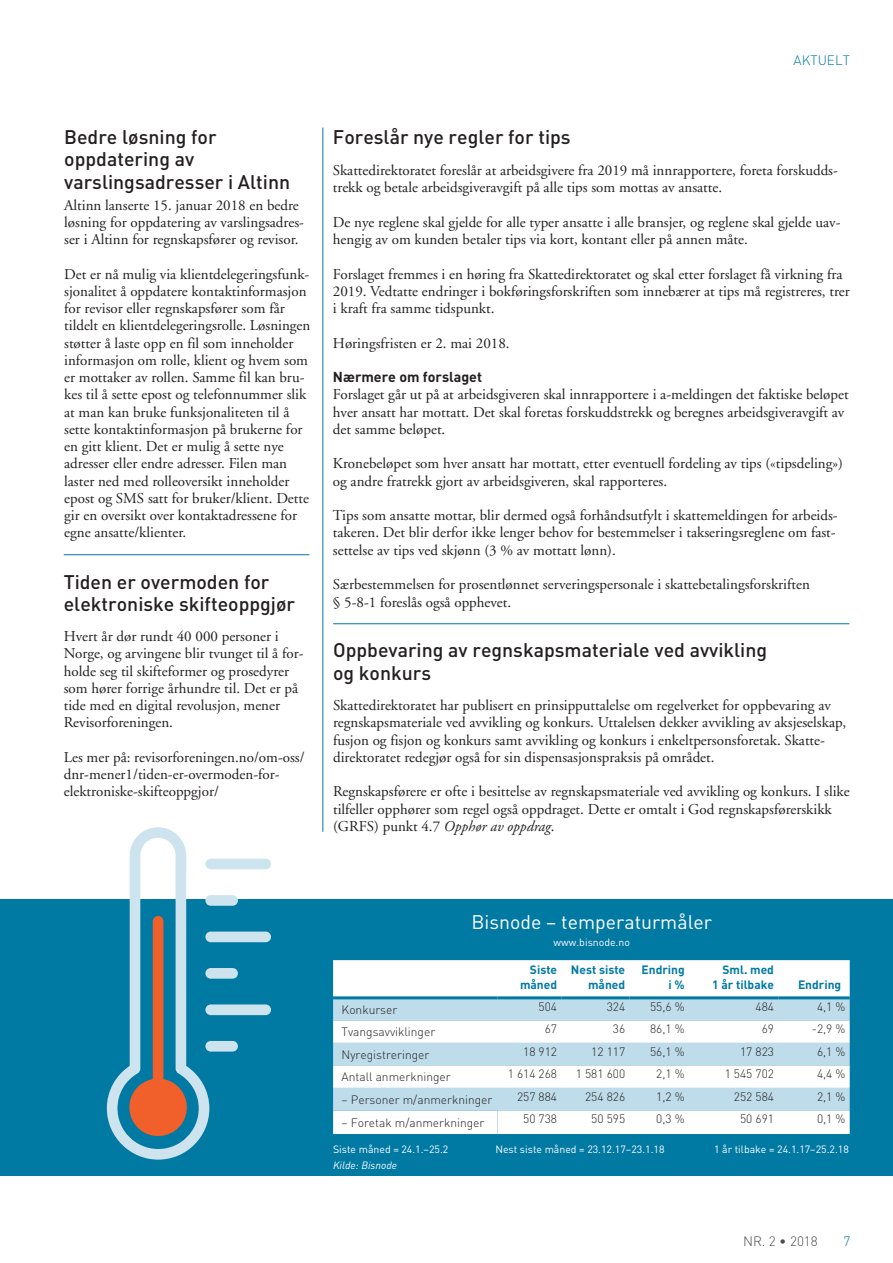
<style>
.page{position:relative;width:893px;height:1263px;background:#fff}
.page>*{position:absolute;margin:0;border:0;box-sizing:border-box;transform-origin:0 0}
.t1{font:500 19.5px/22.5px "DIN";color:#231f20}
.t2{font:19.5px "DIN";color:#fff}
.t3{font:15px/17.2px "Adobe Garamond";color:#231f20}
.t4{font:700 14.25px "DIN";color:#231f20}
.t5{font:300 13.5px "DIN";color:#4b4c4d}
.t6{font:300 13.5px "DIN";color:#0079a3}
.t7{font:300 12px "DIN";color:#231f20}
.t8{font:700 12px/15px "DIN";color:#0079a3;text-align:right}
.t9{font:10.5px "DIN";color:#fff}
.t10{font:italic 10.5px "DIN";color:#fff}
.s1{font-style:italic}
</style>
<div class="page">
<div style="left:0;top:900px;width:893px;height:276px;background:#0079a3"></div>
<div style="left:333px;top:960px;width:517px;height:36px;background:#fff"></div>
<div style="left:333px;top:999px;width:517px;height:21px;background:#bedcea"></div>
<svg style="left:333px;top:1020px;width:517px;height:114px;background:#e3f0f5"></svg>
<svg style="left:107px;top:827px;width:164px;height:332px"></svg>
<hr style="left:322px;top:128px;width:1px;height:704px;background:#0079a3">
<hr style="left:333px;top:623px;width:516px;height:1px;background:#0079a3">
<hr style="left:64px;top:554px;width:245px;height:1px;background:#0079a3">
<p class="t6" style="left:794px;top:52px;width:58px">AKTUELT</p>
<h1 class="t1" style="left:64px;top:125px;width:227px">Bedre løsning for oppdatering av varslingsadresser i Altinn</h1>
<p class="t3" style="left:64px;top:197px;width:241px">Altinn lanserte 15. januar 2018 en bedre løsning for oppdatering av varslingsadres&shy;ser i Altinn for regnskapsfører og revisor.</p>
<p class="t3" style="left:64px;top:266px;width:248px">Det er nå mulig via klientdelegeringsfunk&shy;sjonalitet å oppdatere kontaktinformasjon for revisor eller regnskapsfører som får tildelt en klientdelegeringsrolle. Løsningen støtter å laste opp en fil som inneholder informasjon om rolle, klient og hvem som er mottaker av rollen. Samme fil kan bru&shy;kes til å sette epost og telefonnummer slik at man kan bruke funksjonaliteten til å sette kontaktinformasjon på brukerne for en gitt klient. Det er mulig å sette nye adresser eller endre adresser. Filen man laster ned med rolleoversikt inneholder epost og SMS satt for bruker/klient. Dette gir en oversikt over kontaktadressene for egne ansatte/klienter.</p>
<h1 class="t1" style="left:64px;top:570px;width:233px">Tiden er overmoden for elektroniske skifteoppgjør</h1>
<p class="t3" style="left:64px;top:628px;width:241px">Hvert år dør rundt 40 000 personer i Norge, og arvingene blir tvunget til å for&shy;holde seg til skifteformer og prosedyrer som hører forrige århundre til. Det er på tide med en digital revolusjon, mener Revisorforeningen.</p>
<p class="t3" style="left:64px;top:749px;width:242px">Les mer på: revisorforeningen.no/om-oss/ dnr-mener1/tiden-er-overmoden-for&shy;elektroniske-skifteoppgjor/</p>
<h1 class="t1" style="left:333px;top:126px;width:239px">Foreslår nye regler for tips</h1>
<p class="t3" style="left:333px;top:162px;width:506px">Skattedirektoratet foreslår at arbeidsgivere fra 2019 må innrapportere, foreta forskudds&shy;trekk og betale arbeidsgiveravgift på alle tips som mottas av ansatte.</p>
<p class="t3" style="left:333px;top:214px;width:509px">De nye reglene skal gjelde for alle typer ansatte i alle bransjer, og reglene skal gjelde uav&shy;hengig av om kunden betaler tips via kort, kontant eller på annen måte.</p>
<p class="t3" style="left:333px;top:266px;width:518px">Forslaget fremmes i en høring fra Skattedirektoratet og skal etter forslaget få virkning fra<br>2019. Vedtatte endringer i bokføringsforskriften som innebærer at tips må registreres, trer i kraft fra samme tidspunkt.</p>
<p class="t3" style="left:333px;top:335px;width:178px">Høringsfristen er 2. mai 2018.</p>
<p class="t4" style="left:333px;top:368px;width:151px">Nærmere om forslaget</p>
<p class="t3" style="left:333px;top:386px;width:517px">Forslaget går ut på at arbeidsgiveren skal innrapportere i a-meldingen det faktiske beløpet hver ansatt har mottatt. Det skal foretas forskuddstrekk og beregnes arbeidsgiveravgift av det samme beløpet.</p>
<p class="t3" style="left:333px;top:455px;width:512px">Kronebeløpet som hver ansatt har mottatt, etter eventuell fordeling av tips («tipsdeling») og andre fratrekk gjort av arbeidsgiveren, skal rapporteres.</p>
<p class="t3" style="left:333px;top:507px;width:506px">Tips som ansatte mottar, blir dermed også forhåndsutfylt i skattemeldingen for arbeids&shy;takeren. Det blir derfor ikke lenger behov for bestemmelser i takseringsreglene om fast&shy;settelse av tips ved skjønn (3 % av mottatt lønn).</p>
<p class="t3" style="left:333px;top:576px;width:478px">Særbestemmelsen for prosentlønnet serveringspersonale i skattebetalingsforskriften § 5-8-1 foreslås også opphevet.</p>
<h1 class="t1" style="left:333px;top:638px;width:436px">Oppbevaring av regnskapsmateriale ved avvikling og -konkurs</h1>
<p class="t3" style="left:333px;top:697px;width:515px">Skattedirektoratet har publisert en prinsipputtalelse om regelverket for oppbevaring av regnskapsmateriale ved avvikling og konkurs. Uttalelsen dekker avvikling av aksjeselskap, fusjon og fisjon og konkurs samt avvikling og konkurs i enkeltpersonsforetak. Skatte&shy;direktoratet redegjør også for sin dispensasjonspraksis på området.</p>
<p class="t3" style="left:333px;top:783px;width:518px">Regnskapsførere er ofte i besittelse av regnskapsmateriale ved avvikling og konkurs. I slike tilfeller opphører som regel også oppdraget. Dette er omtalt i God regnskapsførerskikk (GRFS) punkt 4.7 <span class="s1">Opphør av oppdrag</span>.</p>
<h1 class="t2" style="left:471px;top:910px;width:242px">Bisnode – temperaturmåler</h1>
<p class="t9" style="left:554px;top:935px;width:78px">www.bisnode.no</p>
<p class="t8" style="left:520px;top:962px;width:39px">Siste måned</p>
<p class="t8" style="left:571px;top:962px;width:56px">Nest siste måned</p>
<p class="t8" style="left:642px;top:962px;width:45px">Endring i%</p>
<p class="t8" style="left:712px;top:962px;width:63px">Sml. med<br>1 år tilbake</p>
<p class="t8" style="left:798px;top:977px;width:45px">Endring</p>
<p class="t7" style="left:342px;top:1002px;width:57px">Konkurser</p>
<p class="t7" style="left:539px;top:999px;width:20px">504</p>
<p class="t7" style="left:607px;top:999px;width:20px">324</p>
<p class="t7" style="left:650px;top:999px;width:36px">55,6 %</p>
<p class="t7" style="left:755px;top:999px;width:20px">484</p>
<p class="t7" style="left:817px;top:999px;width:30px">4,1 %</p>
<p class="t7" style="left:342px;top:1025px;width:95px">Tvangsavviklinger</p>
<p class="t7" style="left:545px;top:1021px;width:14px">67</p>
<p class="t7" style="left:613px;top:1021px;width:14px">36</p>
<p class="t7" style="left:650px;top:1021px;width:36px">86,1 %</p>
<p class="t7" style="left:762px;top:1021px;width:14px">69</p>
<p class="t7" style="left:812px;top:1021px;width:35px">-2,9 %</p>
<p class="t7" style="left:342px;top:1047px;width:89px">Nyregistreringer</p>
<p class="t7" style="left:523px;top:1044px;width:35px">18 912</p>
<p class="t7" style="left:591px;top:1044px;width:35px">12 117</p>
<p class="t7" style="left:650px;top:1044px;width:36px">56,1 %</p>
<p class="t7" style="left:740px;top:1044px;width:35px">17 823</p>
<p class="t7" style="left:817px;top:1044px;width:30px">6,1 %</p>
<p class="t7" style="left:342px;top:1070px;width:111px">Antall anmerkninger</p>
<p class="t7" style="left:508px;top:1066px;width:51px">1 614 268</p>
<p class="t7" style="left:576px;top:1066px;width:51px">1 581 600</p>
<p class="t7" style="left:656px;top:1066px;width:30px">2,1 %</p>
<p class="t7" style="left:725px;top:1066px;width:51px">1 545 702</p>
<p class="t7" style="left:817px;top:1066px;width:30px">4,4 %</p>
<p class="t7" style="left:342px;top:1092px;width:152px">– Personer m/anmerkninger</p>
<p class="t7" style="left:517px;top:1089px;width:42px">257 884</p>
<p class="t7" style="left:585px;top:1089px;width:42px">254 826</p>
<p class="t7" style="left:656px;top:1089px;width:30px">1,2 %</p>
<p class="t7" style="left:734px;top:1089px;width:42px">252 584</p>
<p class="t7" style="left:817px;top:1089px;width:30px">2,1 %</p>
<p class="t7" style="left:342px;top:1115px;width:144px">– Foretak m/anmerkninger</p>
<p class="t7" style="left:523px;top:1111px;width:35px">50 738</p>
<p class="t7" style="left:591px;top:1111px;width:35px">50 595</p>
<p class="t7" style="left:656px;top:1111px;width:30px">0,3 %</p>
<p class="t7" style="left:740px;top:1111px;width:35px">50 691</p>
<p class="t7" style="left:817px;top:1111px;width:30px">0,1 %</p>
<p class="t9" style="left:333px;top:1142px;width:117px">Siste måned = 24.1.–25.2</p>
<p class="t9" style="left:495px;top:1142px;width:171px">Nest siste måned = 23.12.17–23.1.18</p>
<p class="t9" style="left:714px;top:1142px;width:136px">1 år tilbake = 24.1.17–25.2.18</p>
<p class="t10" style="left:333px;top:1159px;width:66px">Kilde: Bisnode</p>
<p class="t5" style="left:743px;top:1232px;width:76px">NR. 2 • 2018</p>
<p class="t6" style="left:843px;top:1232px;width:8px">7</p>
</div>
